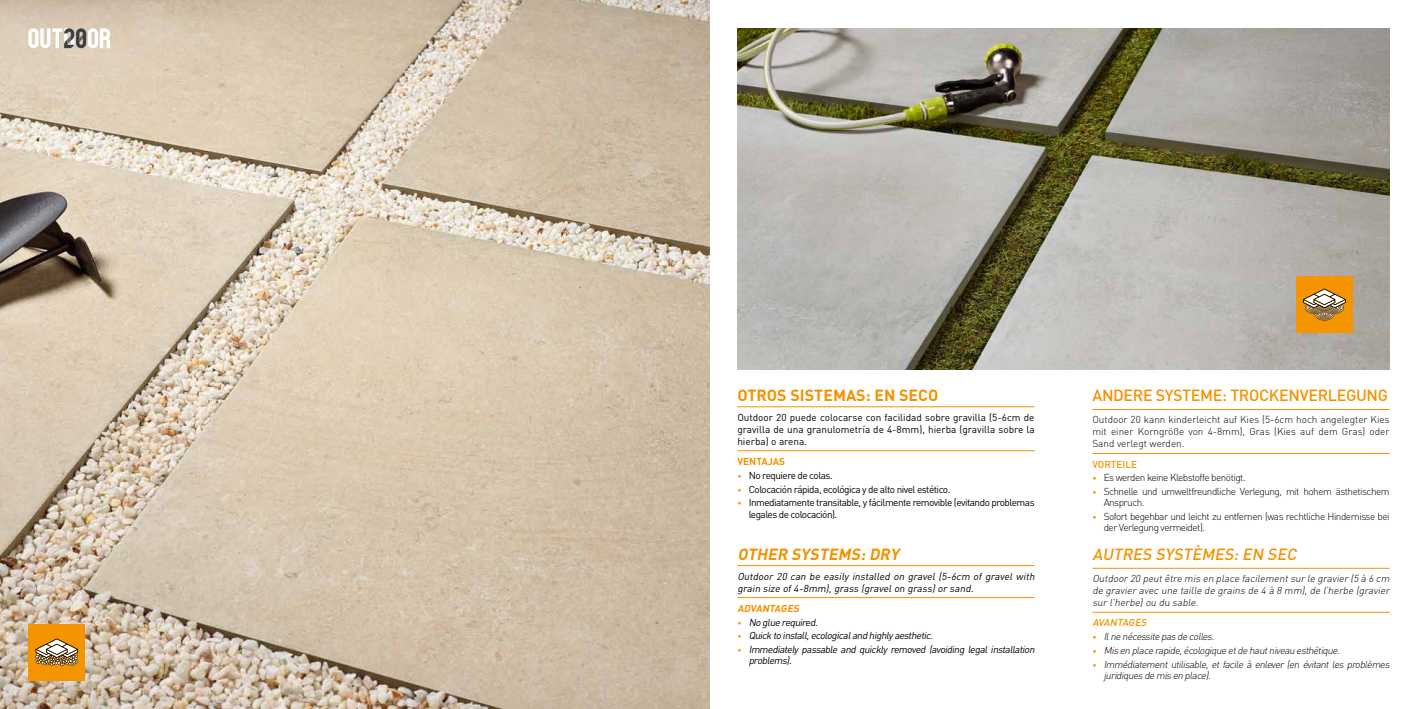
<style>
.page{position:relative;width:1418px;height:709px;background:#fff}
.page>*{position:absolute;margin:0;border:0;box-sizing:border-box;transform-origin:0 0}
.t1{font:500 16px "DIN";letter-spacing:-.02em;color:#f39200}
.t2{font:700 16px "DIN";color:#f39200}
.t3{font:italic 500 16px "DIN";color:#f39200}
.t4{font:italic 700 16px "DIN";color:#f39200}
.t5{font:300 10px/11px "DIN";letter-spacing:-.05em;color:#000}
.t6{font:italic 300 10px/12px "DIN";color:#000}
.t7{font:10px/12px "DIN";letter-spacing:-.05em;color:#000}
.t8{font:italic 10px/11px "DIN";color:#000}
.t9{font:italic 700 10px "DIN";color:#f39200}
.t10{font:italic 500 10px "DIN";color:#f39200}
.t11{font:700 10px "DIN";color:#f39200}
.t12{font:500 10px "DIN";color:#f39200}
.s1{font-size:8px;color:#f39200}
.s2{font-style:normal;font-size:8px;color:#f39200}
.s3{font-weight:400;font-size:8px;color:#f39200}
.s4{font-weight:400;font-style:normal;font-size:8px;color:#f39200}
</style>
<div class="page">
<img style="left:0;top:0;width:709px;height:709px">
<svg style="left:28px;top:28px;width:82px;height:20px"></svg>
<img style="left:737px;top:28px;width:652px;height:342px">
<hr style="left:737px;top:406px;width:297px;height:1px;background:#f39200">
<hr style="left:737px;top:450px;width:297px;height:1px;background:#f39200">
<hr style="left:737px;top:565px;width:297px;height:1px;background:#f39200">
<hr style="left:737px;top:597px;width:297px;height:1px;background:#f39200">
<hr style="left:1092px;top:409px;width:297px;height:1px;background:#f39200">
<hr style="left:1092px;top:453px;width:297px;height:1px;background:#f39200">
<hr style="left:1092px;top:568px;width:297px;height:1px;background:#f39200">
<hr style="left:1092px;top:612px;width:297px;height:1px;background:#f39200">
<div style="left:1295px;top:276px;width:57px;height:57px;background:#f39400"></div>
<svg style="left:1303px;top:288px;width:42px;height:32px"></svg>
<div style="left:28px;top:624px;width:57px;height:56px;background:#f39400"></div>
<svg style="left:35px;top:638px;width:43px;height:28px"></svg>
<h1 class="t2" style="left:737px;top:384px;width:203px">OTROS SISTEMAS: EN SECO</h1>
<p class="t7" style="left:737px;top:411px;width:299px;text-align:justify">Outdoor 20 puede colocarse con facilidad sobre gravilla (5-6cm de gravilla de una granulometría de 4-8mm), hierba (gravilla sobre la hierba) o arena.</p>
<p class="t11" style="left:737px;top:455px;width:49px">VENTAJAS</p>
<p class="t7" style="left:737px;top:469px;width:97px"><span class="s1">•</span> No requiere de colas.</p>
<p class="t7" style="left:737px;top:483px;width:214px"><span class="s1">•</span> Colocación rápida, ecológica y de alto nivel estético.</p>
<p class="t7" style="left:748px;top:497px;width:287px;line-height:11px;text-indent:-11px"><span class="s1">•</span> Inmediatamente transitable, y fácilmente removible (evitando problemas legales de colocación).</p>
<h1 class="t4" style="left:737px;top:543px;width:167px">OTHER SYSTEMS:DRY</h1>
<p class="t8" style="left:737px;top:570px;width:301px;line-height:12px">Outdoor 20 can be easily installed on gravel (5-6cm of gravel with grain size of4-8mm),grass (gravelon grass)or sand.</p>
<p class="t9" style="left:737px;top:601px;width:65px">ADVANTAGES</p>
<p class="t8" style="left:737px;top:616px;width:84px"><span class="s2">•</span> Nogluerequired.</p>
<p class="t8" style="left:737px;top:630px;width:199px"><span class="s2">•</span> Quicktoinstall,ecologicaland highlyaesthetic.</p>
<p class="t8" style="left:748px;top:644px;width:289px;text-indent:-11px"><span class="s2">•</span> Immediately passable and quickly removed (avoiding legal installation problems).</p>
<h1 class="t1" style="left:1092px;top:385px;width:297px">ANDERE SYSTEME: TROCKENVERLEGUNG</h1>
<p class="t5" style="left:1092px;top:414px;width:299px;line-height:12px;text-align:justify">Outdoor 20 kann kinderleicht auf Kies (5-6cm hoch angelegter Kies mit einer Korngröße von 4-8mm), Gras (Kies auf dem Gras) oder Sand verlegt werden.</p>
<p class="t12" style="left:1092px;top:457px;width:46px">VORTEILE</p>
<p class="t5" style="left:1092px;top:472px;width:155px"><span class="s3">•</span> Es werden keine Klebstoffe benötigt.</p>
<p class="t5" style="left:1103px;top:486px;width:287px;text-indent:-11px"><span class="s3">•</span> Schnelle und umweltfreundliche Verlegung, mit hohem ästhetischem<br>Anspruch.</p>
<p class="t5" style="left:1103px;top:511px;width:287px;text-indent:-11px"><span class="s3">•</span> Sofort begehbar und leicht zu entfernen (was rechtliche Hindernisse bei der Verlegung vermeidet).</p>
<h1 class="t3" style="left:1092px;top:543px;width:209px">AUTRES SYSTÈMES:EN SEC</h1>
<p class="t6" style="left:1092px;top:572px;width:301px;text-align:justify">Outdoor 20 peutêtre mis en place facilementsur le gravier (5 à 6 cm de gravier avec une taille de grains de 4 à 8 mm),de l’herbe (gravier sur l’herbe)ou du sable.</p>
<p class="t10" style="left:1092px;top:616px;width:58px">AVANTAGES</p>
<p class="t6" style="left:1092px;top:630px;width:126px"><span class="s4">•</span> Ilnenécessitepasdecolles.</p>
<p class="t6" style="left:1092px;top:644px;width:251px"><span class="s4">•</span> Misen placerapide,écologiqueetdehautniveau esthétique.</p>
<p class="t6" style="left:1103px;top:658px;width:289px;line-height:11px;text-indent:-11px"><span class="s4">•</span> Immédiatement utilisable, et facile à enlever (en évitant les problèmes juridiquesdemisen place).</p>
</div>
